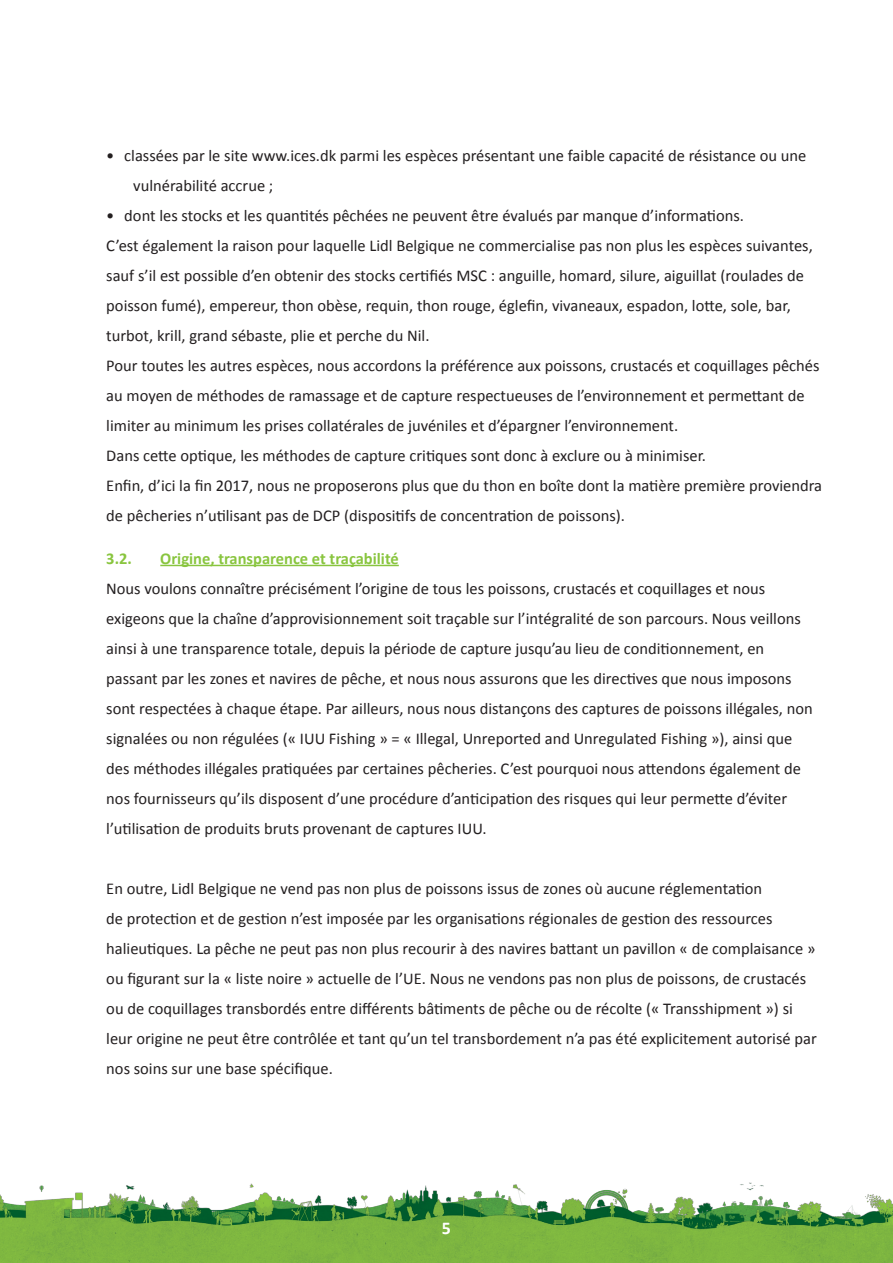
<style>
.page{position:relative;width:893px;height:1263px;background:#fff}
.page>*{position:absolute;margin:0;border:0;box-sizing:border-box;transform-origin:0 0}
.t1{font:700 18px "Calibri";color:#fff}
.TEKST{font:16.5px/30px "Calibri";color:#231f20}
.t2{font:700 16.5px "Calibri";color:#89c53f}
</style>
<div class="page">
<hr style="left:160px;top:565px;width:239px;height:1px;background:#89c53f">
<img style="left:0;top:1182px;width:893px;height:81px">
<p class="TEKST" style="left:133px;top:141px;width:675px;text-indent:-27px">• classées par le site www.ices.dk parmi les espèces présentant une faible capacité de résistance ou une vulnérabilité accrue ;</p>
<p class="TEKST" style="left:106px;top:201px;width:639px">• dont les stocks et les quantités pêchées ne peuvent être évalués par manque d’informations.</p>
<p class="TEKST" style="left:106px;top:231px;width:708px">C’est également la raison pour laquelle Lidl Belgique ne commercialise pas non plus les espèces suivantes, sauf s’il est possible d’en obtenir des stocks certifiés MSC : anguille, homard, silure, aiguillat (roulades de poisson fumé), empereur, thon obèse, requin, thon rouge, églefin, vivaneaux, espadon, lotte, sole, bar, turbot, krill, grand sébaste, plie et perche du Nil.</p>
<p class="TEKST" style="left:106px;top:351px;width:715px">Pour toutes les autres espèces, nous accordons la préférence aux poissons, crustacés et coquillages pêchés au moyen de méthodes de ramassage et de capture respectueuses de l’environnement et permettant de limiter au minimum les prises collatérales de juvéniles et d’épargner l’environnement.</p>
<p class="TEKST" style="left:106px;top:441px;width:601px">Dans cette optique, les méthodes de capture critiques sont donc à exclure ou à minimiser.</p>
<p class="TEKST" style="left:106px;top:471px;width:717px">Enfin, d’ici la fin 2017, nous ne proposerons plus que du thon en boîte dont la matière première proviendra de pêcheries n’utilisant pas de DCP (dispositifs de concentration de poissons).</p>
<p class="t2" style="left:106px;top:548px;width:24px">3.2.</p>
<p class="t2" style="left:160px;top:548px;width:240px">Origine, transparence et traçabilité</p>
<p class="TEKST" style="left:106px;top:574px;width:708px">Nous voulons connaître précisément l’origine de tous les poissons, crustacés et coquillages et nous exigeons que la chaîne d’approvisionnement soit traçable sur l’intégralité de son parcours. Nous veillons ainsi à une transparence totale, depuis la période de capture jusqu’au lieu de conditionnement, en passant par les zones et navires de pêche, et nous nous assurons que les directives que nous imposons sont respectées à chaque étape. Par ailleurs, nous nous distançons des captures de poissons illégales, non signalées ou non régulées (« IUU Fishing » = « Illegal, Unreported and Unregulated Fishing »), ainsi que des méthodes illégales pratiquées par certaines pêcheries. C’est pourquoi nous attendons également de nos fournisseurs qu’ils disposent d’une procédure d’anticipation des risques qui leur permette d’éviter l’utilisation de produits bruts provenant de captures IUU.</p>
<p class="TEKST" style="left:106px;top:874px;width:712px">En outre, Lidl Belgique ne vend pas non plus de poissons issus de zones où aucune réglementation<br>de protection et de gestion n’est imposée par les organisations régionales de gestion des ressources halieutiques. La pêche ne peut pas non plus recourir à des navires battant un pavillon « de complaisance » ou figurant sur la « liste noire » actuelle de l’UE. Nous ne vendons pas non plus de poissons, de crustacés ou de coquillages transbordés entre différents bâtiments de pêche ou de récolte (« Transshipment ») si leur origine ne peut être contrôlée et tant qu’un tel transbordement n’a pas été explicitement autorisé par nos soins sur une base spécifique.</p>
<p class="t1" style="left:442px;top:1216px;width:11px">5</p>
</div>
